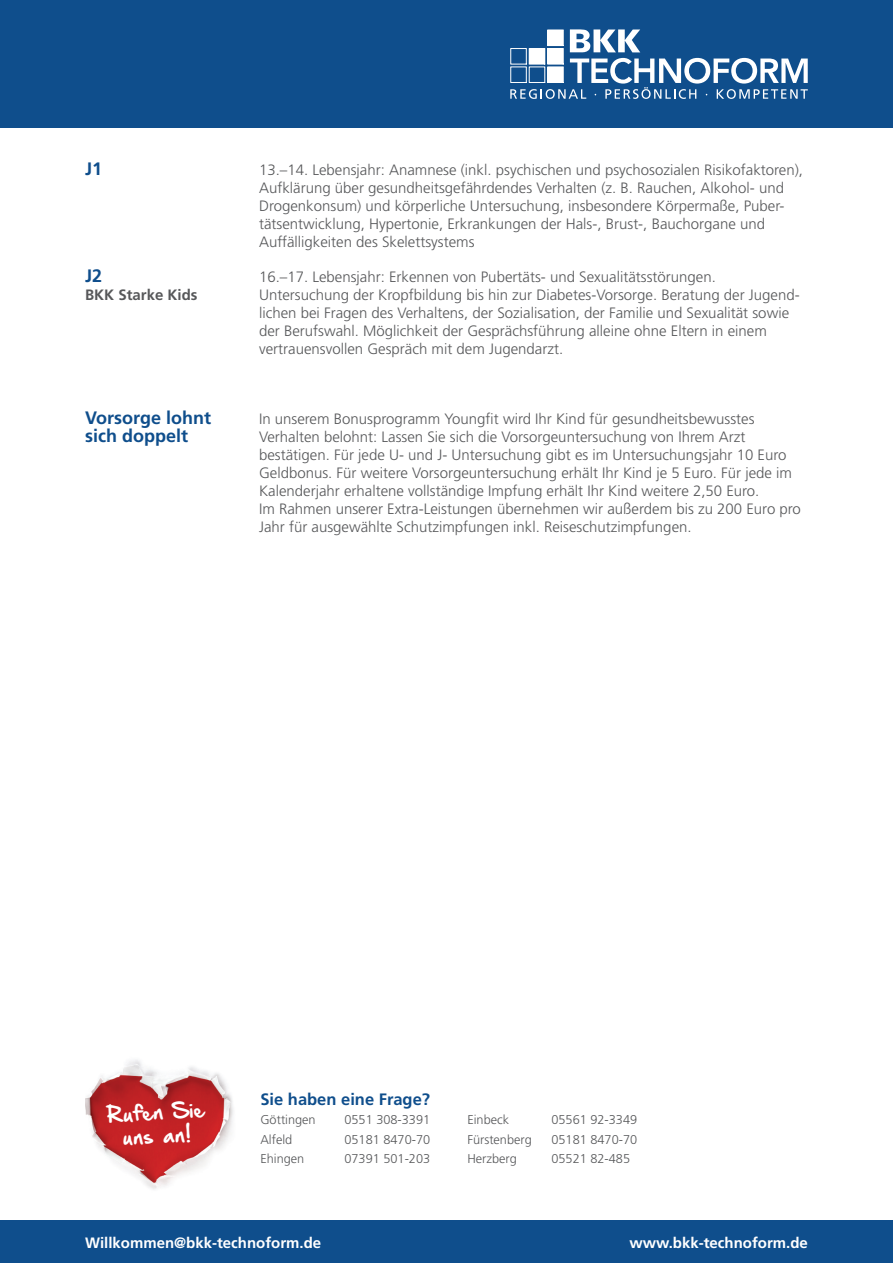
<style>
.page{position:relative;width:893px;height:1263px;background:#fff}
.page>*{position:absolute;margin:0;border:0;box-sizing:border-box;transform-origin:0 0}
.t1{font:18.45px/23.5px "Hand Of Sean Demo";color:#fff;text-align:center}
.t2{font:700 18px "Frutiger";color:#0f4e8c}
.t3{font:700 16.5px "Frutiger";color:#0f4e8c}
.t4{font:300 15px/18px "Frutiger";color:#57585a}
.t5{font:700 15px "Frutiger";color:#fff}
.t6{font:700 15px "Frutiger";color:#57585a}
.t7{font:300 12.75px "Frutiger";color:#57585a}
</style>
<div class="page">
<div style="left:0;top:0;width:893px;height:128px;background:#0f4e8c"></div>
<div style="left:0;top:1220px;width:893px;height:43px;background:#0f4e8c"></div>
<svg style="left:510px;top:29px;width:298px;height:70px"></svg>
<img style="left:85px;top:1060px;width:148px;height:130px">
<p class="t2" style="left:85px;top:158px;width:19px">J1</p>
<p class="t4" style="left:259px;top:160px;width:546px">13.–14. Lebensjahr: Anamnese (inkl. psychischen und psychosozialen Risikofaktoren), Aufklärung über gesundheitsgefährdendes Verhalten (z. B. Rauchen, Alkohol- und Drogenkonsum) und körperliche Untersuchung, insbesondere Körpermaße, Puber&shy;tätsentwicklung, Hypertonie, Erkrankungen der Hals-, Brust-, Bauchorgane und Auffälligkeiten des Skelettsystems</p>
<p class="t2" style="left:85px;top:265px;width:19px">J2</p>
<p class="t4" style="left:259px;top:267px;width:458px">16.–17. Lebensjahr: Erkennen von Pubertäts- und Sexualitätsstörungen.</p>
<p class="t6" style="left:85px;top:285px;width:114px">BKK Starke Kids</p>
<p class="t4" style="left:259px;top:285px;width:542px">Untersuchung der Kropfbildung bis hin zur Diabetes-Vorsorge. Beratung der Jugend&shy;lichen bei Fragen des Verhaltens, der Sozialisation, der Familie und Sexualität sowie der Berufswahl. Möglichkeit der Gesprächsführung alleine ohne Eltern in einem vertrauensvollen Gespräch mit dem Jugendarzt.</p>
<p class="t2" style="left:85px;top:407px;width:128px">Vorsorge lohnt</p>
<p class="t4" style="left:259px;top:409px;width:497px">In unserem Bonusprogramm Youngfit wird Ihr Kind für gesundheitsbewusstes</p>
<p class="t2" style="left:85px;top:425px;width:104px">sich doppelt</p>
<p class="t4" style="left:259px;top:427px;width:543px">Verhalten belohnt: Lassen Sie sich die Vorsorgeuntersuchung von Ihrem Arzt bestätigen. Für jede U- und J- Untersuchung gibt es im Untersuchungsjahr 10 Euro Geldbonus. Für weitere Vorsorgeuntersuchung erhält Ihr Kind je 5 Euro. Für jede im Kalenderjahr erhaltene vollständige Impfung erhält Ihr Kind weitere 2,50 Euro.<br>Im Rahmen unserer Extra-Leistungen übernehmen wir außerdem bis zu 200 Euro pro Jahr für ausgewählte Schutzimpfungen inkl. Reiseschutzimpfungen.</p>
<p class="t1" style="left:106px;top:1104px;width:99px;rotate:-3deg">Rufen Sie uns an!</p>
<p class="t3" style="left:260px;top:1089px;width:171px">Sie haben eine Frage?</p>
<p class="t7" style="left:260px;top:1112px;width:57px">Göttingen</p>
<p class="t7" style="left:344px;top:1112px;width:87px">0551 308-3391</p>
<p class="t7" style="left:260px;top:1132px;width:33px">Alfeld</p>
<p class="t7" style="left:344px;top:1132px;width:87px">05181 8470-70</p>
<p class="t7" style="left:260px;top:1151px;width:45px">Ehingen</p>
<p class="t7" style="left:344px;top:1151px;width:87px">07391 501-203</p>
<p class="t7" style="left:467px;top:1112px;width:43px">Einbeck</p>
<p class="t7" style="left:551px;top:1112px;width:87px">05561 92-3349</p>
<p class="t7" style="left:467px;top:1132px;width:66px">Fürstenberg</p>
<p class="t7" style="left:551px;top:1132px;width:87px">05181 8470-70</p>
<p class="t7" style="left:467px;top:1151px;width:51px">Herzberg</p>
<p class="t7" style="left:551px;top:1151px;width:80px">05521 82-485</p>
<p class="t5" style="left:85px;top:1233px;width:238px">Willkommen@bkk-technoform.de</p>
<p class="t5" style="left:630px;top:1233px;width:180px">www.bkk-technoform.de</p>
</div>
